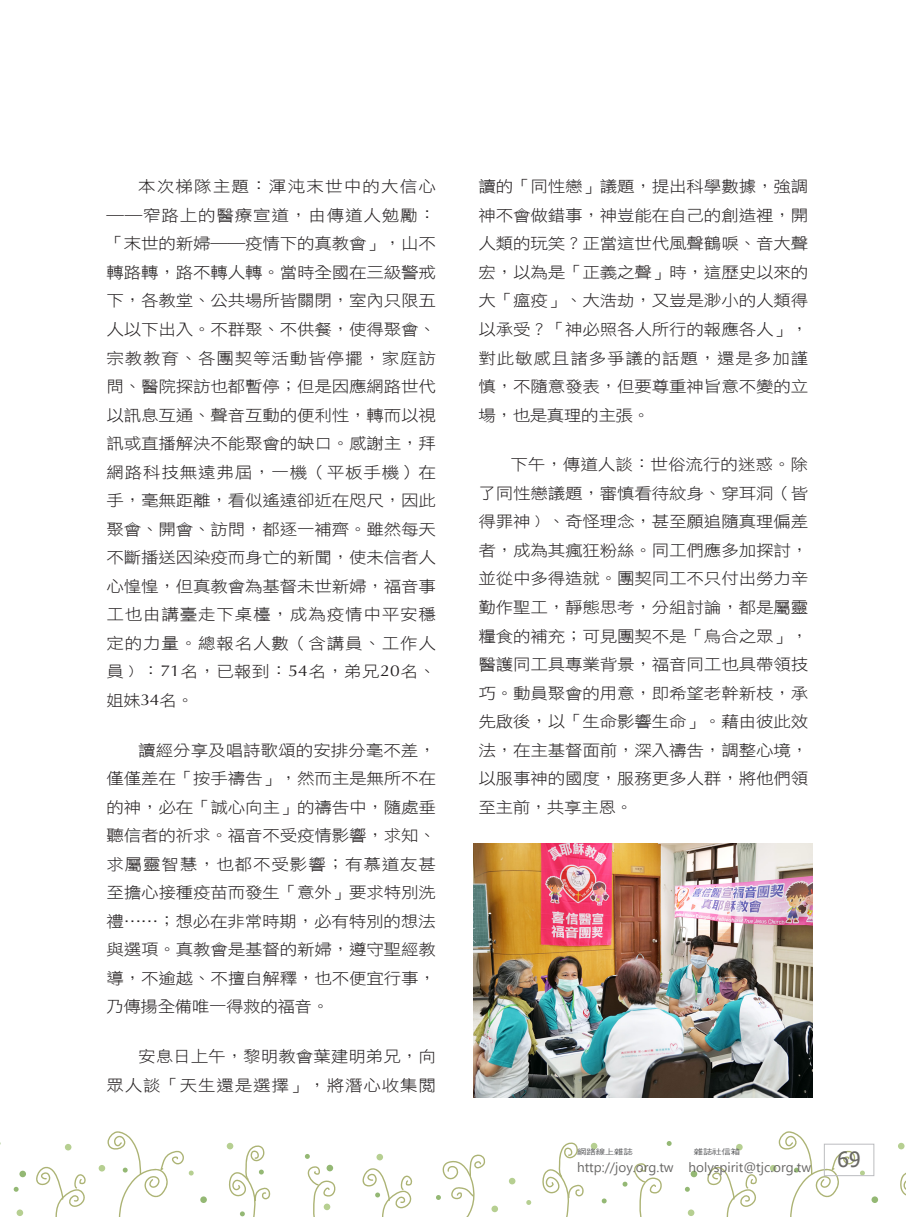
<style>
.page{position:relative;width:906px;height:1217px;background:#fff}
.page>*{position:absolute;margin:0;border:0;box-sizing:border-box;transform-origin:0 0}
.t1{font:21px "Tahoma";color:#696866}
.t2{font:15.75px/28.5px "DF Hei W3 WIN BF";letter-spacing:-.01em;color:#231f20;text-align:justify;scale:1.11 1}
.t3{font:15.75px/28.5px "DF Hei W3 WIN BF";letter-spacing:.02em;color:#231f20;text-align:right;scale:1.11 1}
.t4{font:13.5px "Segoe UI";color:#696866}
.t5{font:7.5px "DF Hei W5 WIN BF";letter-spacing:-.015em;color:#57585a;scale:1.25 1}
.s1{font-family:"Optima"}
</style>
<div class="page">
<img style="left:474px;top:843px;width:338px;height:254px">
<div style="left:99px;top:1164px;width:6px;height:7px;background:#b6cf91;border-radius:50%"></div>
<div style="left:200px;top:1196px;width:7px;height:6px;background:#94b874;border-radius:50%"></div>
<div style="left:19px;top:1170px;width:7px;height:6px;background:#94b874;border-radius:50%"></div>
<svg style="left:17px;top:1209px;width:6px;height:6px"></svg>
<div style="left:65px;top:1143px;width:6px;height:7px;background:#b6cf91;border-radius:50%"></div>
<svg style="left:14px;top:1186px;width:5px;height:5px"></svg>
<svg style="left:36px;top:1166px;width:50px;height:50px"></svg>
<div style="left:376px;top:1153px;width:7px;height:7px;background:#b6cf91;border-radius:50%"></div>
<svg style="left:305px;top:1154px;width:5px;height:4px"></svg>
<svg style="left:228px;top:1144px;width:42px;height:72px"></svg>
<svg style="left:307px;top:1165px;width:29px;height:51px"></svg>
<svg style="left:362px;top:1168px;width:50px;height:48px"></svg>
<svg style="left:107px;top:1131px;width:87px;height:85px"></svg>
<div style="left:770px;top:1164px;width:6px;height:7px;background:#b6cf91;border-radius:50%"></div>
<div style="left:871px;top:1196px;width:7px;height:6px;background:#94b874;border-radius:50%"></div>
<div style="left:509px;top:1177px;width:6px;height:7px;background:#b6cf91;border-radius:50%"></div>
<div style="left:690px;top:1170px;width:7px;height:6px;background:#94b874;border-radius:50%"></div>
<div style="left:491px;top:1205px;width:7px;height:6px;background:#b6cf91;border-radius:50%"></div>
<div style="left:591px;top:1142px;width:6px;height:7px;background:#b6cf91;border-radius:50%"></div>
<svg style="left:688px;top:1209px;width:6px;height:6px"></svg>
<div style="left:736px;top:1143px;width:6px;height:7px;background:#b6cf91;border-radius:50%"></div>
<svg style="left:526px;top:1200px;width:5px;height:4px"></svg>
<svg style="left:602px;top:1198px;width:4px;height:5px"></svg>
<svg style="left:622px;top:1181px;width:5px;height:5px"></svg>
<svg style="left:666px;top:1141px;width:5px;height:4px"></svg>
<svg style="left:685px;top:1186px;width:5px;height:5px"></svg>
<svg style="left:542px;top:1142px;width:42px;height:74px"></svg>
<svg style="left:436px;top:1154px;width:49px;height:62px"></svg>
<svg style="left:634px;top:1163px;width:28px;height:53px"></svg>
<svg style="left:707px;top:1166px;width:50px;height:50px"></svg>
<div style="left:898px;top:1142px;width:6px;height:7px;background:#b6cf91;border-radius:50%"></div>
<svg style="left:900px;top:1172px;width:6px;height:24px"></svg>
<svg style="left:778px;top:1131px;width:87px;height:85px"></svg>
<div style="left:824px;top:1143px;width:50px;height:32px;border:1px solid #bcbdc0"></div>
<p class="t2" style="left:106px;top:172px;width:298px;text-indent:32px">本次梯隊主題：渾沌末世中的大信心――窄路上的醫療宣道，由傳道人勉勵：「末世的新婦――疫情下的真教會」，山不轉路轉，路不轉人轉。當時全國在三級警戒下，各教堂、公共場所皆關閉，室內只限五人以下出入。不群聚、不供餐，使得聚會、宗教教育、各團契等活動皆停擺，家庭訪問、醫院探訪也都暫停；但是因應網路世代以訊息互通、聲音互動的便利性，轉而以視訊或直播解決不能聚會的缺口。感謝主，拜網路科技無遠弗屆，一機（平板手機）在手，毫無距離，看似遙遠卻近在咫尺，因此聚會、開會、訪問，都逐一補齊。雖然每天不斷播送因染疫而身亡的新聞，使未信者人心惶惶，但真教會為基督未世新婦，福音事工也由講臺走下桌檯，成為疫情中平安穩定的力量。總報名人數（含講員、工作人員﹚：<span class="s1">71</span>名，已報到：<span class="s1">54</span>名，弟兄<span class="s1">20</span>名、姐妹<span class="s1">34</span>名。</p>
<p class="t2" style="left:106px;top:735px;width:298px;text-indent:32px">讀經分享及唱詩歌頌的安排分毫不差，僅僅差在「按手禱告」，然而主是無所不在的神，必在「誠心向主」的禱告中，隨處垂聽信者的祈求。福音不受疫情影響，求知、求屬靈智慧，也都不受影響；有慕道友甚至擔心接種疫苗而發生「意外」要求特別洗禮……；想必在非常時期，必有特別的想法與選項。真教會是基督的新婦，遵守聖經教導，不逾越、不擅自解釋，也不便宜行事，乃傳揚全備唯一得救的福音。</p>
<p class="t3" style="left:106px;top:1041px;width:298px">安息日上午，黎明教會葉建明弟兄，向<br>眾人談「天生還是選擇」，將潛心收集閱</p>
<p class="t2" style="left:478px;top:172px;width:298px">讀的「同性戀」議題，提出科學數據，強調神不會做錯事，神豈能在自己的創造裡，開人類的玩笑？正當這世代風聲鶴唳、音大聲宏，以為是「正義之聲」時，這歷史以來的大「瘟疫」、大浩劫，又豈是渺小的人類得以承受？「神必照各人所行的報應各人」，對此敏感且諸多爭議的話題，還是多加謹慎，不隨意發表，但要尊重神旨意不變的立場，也是真理的主張。</p>
<p class="t2" style="left:478px;top:450px;width:298px;text-indent:32px">下午，傳道人談：世俗流行的迷惑。除了同性戀議題，審慎看待紋身、穿耳洞（皆得罪神﹚、奇怪理念，甚至願追隨真理偏差者，成為其瘋狂粉絲。同工們應多加探討，並從中多得造就。團契同工不只付出勞力辛勤作聖工，靜態思考，分組討論，都是屬靈糧食的補充；可見團契不是「烏合之眾」，醫護同工具專業背景，福音同工也具帶領技巧。動員聚會的用意，即希望老幹新枝，承先啟後，以「生命影響生命」。藉由彼此效法，在主基督面前，深入禱告，調整心境，以服事神的國度，服務更多人群，將他們領至主前，共享主恩。</p>
<p class="t5" style="left:577px;top:1147px;width:46px">網路線上雜誌</p>
<p class="t5" style="left:694px;top:1147px;width:39px">雜誌社信箱</p>
<p class="t4" style="left:577px;top:1154px;width:236px">http://joy.org.tw holyspirit@tjc.org.tw</p>
<p class="t1" style="left:837px;top:1144px;width:24px">69</p>
</div>
